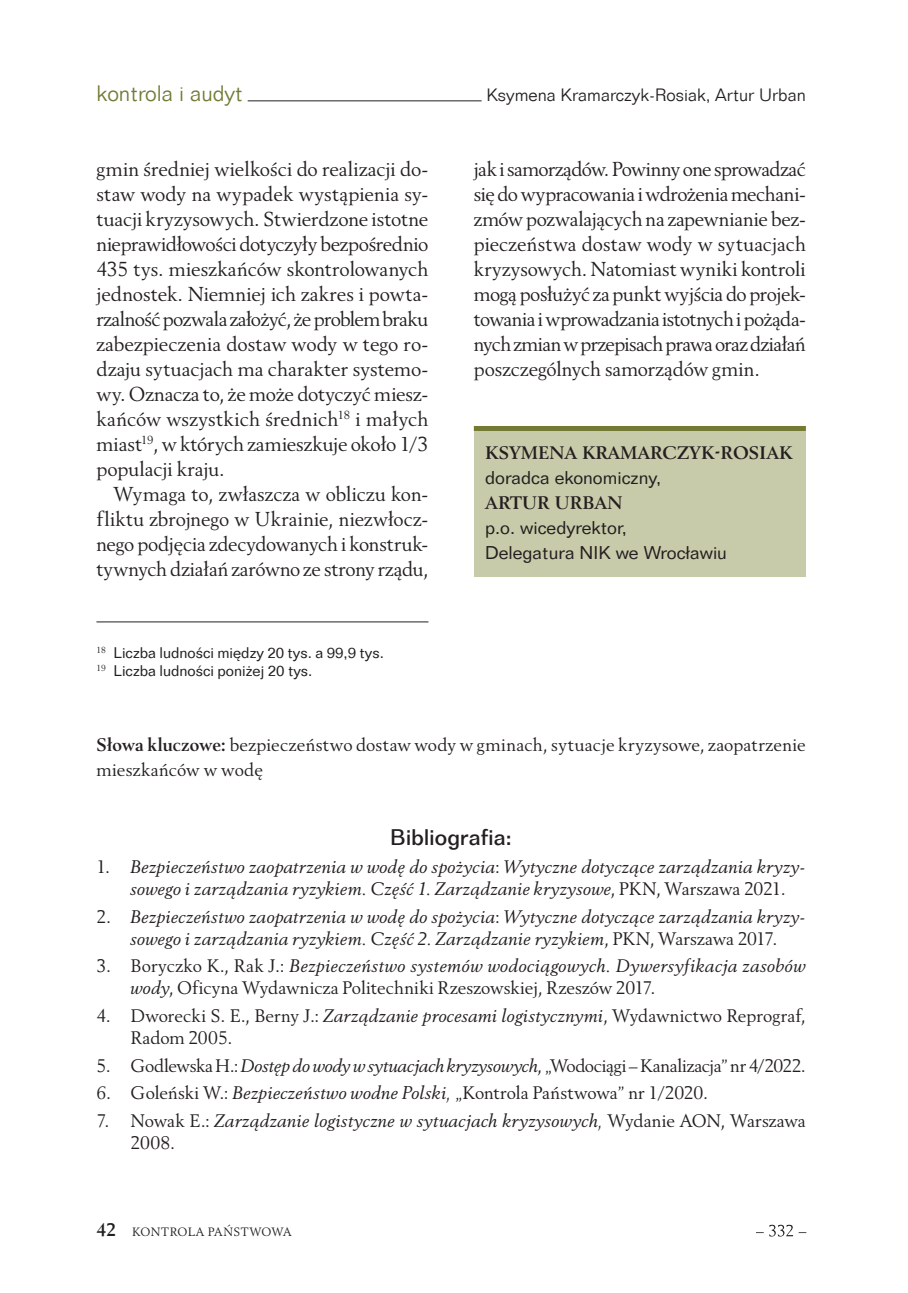
<style>
.page{position:relative;width:908px;height:1293px;background:#fff}
.page>*{position:absolute;margin:0;border:0;box-sizing:border-box;transform-origin:0 0}
.t1{font:500 22px "Folio TL";letter-spacing:-.005em;color:#231f20}
.t2{font:300 21.8px "Folio TL";color:#727a34}
.t3{font:20px/25px "Revival 565 BT";letter-spacing:-.005em;color:#231f20;text-align:justify}
.t4{font:18px/22px "Revival 565 BT";color:#231f20}
.t5{font:italic 18px/22px "Revival 565 BT";color:#231f20}
.t6{font:18px "Revival 565 BT";letter-spacing:-.02em;color:#231f20}
.t7{font:18px/25px "Folio TL";color:#231f20}
.t8{font:700 18px "Revival 565 BT";color:#231f20}
.t9{font:300 17.4px "Folio TL";color:#231f20}
.t10{font:15px/18px "Folio TL";color:#231f20}
.t11{font:12px "Revival 565 BT";letter-spacing:.025em;color:#231f20}
.s1{font-weight:700}
.s2{font-style:normal}
.s3{font-style:italic}
.s4{font-weight:700;font-size:18px}
</style>
<div class="page">
<svg style="left:756px;top:1224px;width:50px;height:12px"></svg>
<hr style="left:247px;top:100px;width:234px;height:1px;background:#231f20">
<div style="left:473px;top:426px;width:332px;height:150px;background:#c8cba9"></div>
<div style="left:473px;top:426px;width:332px;height:5px;background:#727a34"></div>
<hr style="left:96px;top:621px;width:332px;height:1px;background:#231f20">
<p class="t2" style="left:96px;top:79px;width:148px">kontrola i audyt</p>
<p class="t9" style="left:486px;top:83px;width:321px">Ksymena Kramarczyk-Rosiak, Artur Urban</p>
<p class="t3" style="left:96px;top:157px;width:333px">gmin średniej wielkości do realizacji do&shy;staw wody na wypadek wystąpienia sy&shy;tuacji kryzysowych. Stwierdzone istotne nieprawidłowości dotyczyły bezpośrednio 435 tys. mieszkańców skontrolowanych jednostek. Niemniej ich zakres i powta&shy;rzalność pozwala założyć, że problem braku zabezpieczenia dostaw wody w tego ro&shy;dzaju sytuacjach ma charakter systemo&shy;wy. Oznacza to, że może dotyczyć miesz&shy;kańców wszystkich średnich<sup>18</sup> i małych miast<sup>19</sup>, w których zamieszkuje około 1/3 populacji kraju.</p>
<p class="t3" style="left:96px;top:482px;width:333px;text-indent:17px">Wymaga to, zwłaszcza w obliczu kon&shy;fliktu zbrojnego w Ukrainie, niezwłocz&shy;nego podjęcia zdecydowanych i konstruk&shy;tywnych działań zarówno ze strony rządu,</p>
<p class="t10" style="left:96px;top:643px;width:289px"><sup>18</sup> Liczba ludności między 20 tys. a 99,9 tys.<br><sup>19</sup> Liczba ludności poniżej 20 tys.</p>
<p class="t3" style="left:473px;top:157px;width:333px">jak i samorządów. Powinny one sprowadzać się do wypracowania i wdrożenia mechani&shy;zmów pozwalających na zapewnianie bez&shy;pieczeństwa dostaw wody w sytuacjach kryzysowych. Natomiast wyniki kontroli mogą posłużyć za punkt wyjścia do projek&shy;towania i wprowadzania istotnych i pożąda&shy;nych zmian w przepisach prawa oraz działań poszczególnych samorządów gmin.</p>
<p class="t8" style="left:485px;top:441px;width:309px">KSYMENA KRAMARCZYK-ROSIAK</p>
<p class="t7" style="left:485px;top:464px;width:177px">doradca ekonomiczny,</p>
<p class="t8" style="left:485px;top:491px;width:139px">ARTUR URBAN</p>
<p class="t7" style="left:485px;top:514px;width:243px">p.o. wicedyrektor,<br>Delegatura NIK we Wrocławiu</p>
<p class="t4" style="left:96px;top:732px;width:710px;line-height:25px"><span class="s1">Słowa kluczowe:</span> bezpieczeństwo dostaw wody w gminach, sytuacje kryzysowe, zaopatrzenie mieszkańców w wodę</p>
<p class="t1" style="left:390px;top:822px;width:123px">Bibliografia:</p>
<p class="t5" style="left:130px;top:856px;width:676px;text-indent:-34px"><span class="s2">1.</span> Bezpieczeństwo zaopatrzenia w wodę do spożycia<span class="s2">:</span> Wytyczne dotyczące zarządzania kryzy&shy;sowego i zarządzania ryzykiem. Część 1. Zarządzanie kryzysowe<span class="s2">, PKN, Warszawa 2021.</span></p>
<p class="t5" style="left:96px;top:906px;width:710px;text-align:center"><span class="s2">2.</span> Bezpieczeństwo zaopatrzenia w wodę do spożycia<span class="s2">:</span> Wytyczne dotyczące zarządzania kryzy&shy;sowego i zarządzania ryzykiem. Część 2. Zarządzanie ryzykiem<span class="s2">, PKN, Warszawa 2017.</span></p>
<p class="t4" style="left:130px;top:955px;width:676px;text-indent:-34px">3. Boryczko K., Rak J.: <span class="s3">Bezpieczeństwo systemów wodociągowych. Dywersyfikacja zasobów wody</span>, Oficyna Wydawnicza Politechniki Rzeszowskiej, Rzeszów 2017.</p>
<p class="t4" style="left:130px;top:1005px;width:676px;text-indent:-34px">4. Dworecki S. E., Berny J.: <span class="s3">Zarządzanie procesami logistycznymi</span>, Wydawnictwo Reprograf,<br>Radom 2005.</p>
<p class="t6" style="left:96px;top:1054px;width:710px">5. Godlewska H.: <span class="s3">Dostęp do wody w sytuacjach kryzysowych</span>, „Wodociągi – Kanalizacja” nr 4/2022.</p>
<p class="t4" style="left:96px;top:1082px;width:612px">6. Goleński W.: <span class="s3">Bezpieczeństwo wodne Polski,</span> „Kontrola Państwowa” nr 1/2020.</p>
<p class="t5" style="left:130px;top:1110px;width:676px;text-indent:-34px"><span class="s2">7. Nowak E.:</span> Zarządzanie logistyczne w sytuacjach kryzysowych, <span class="s2">Wydanie AON, Warszawa<br>2008.</span></p>
<p class="t11" style="left:96px;top:1224px;width:196px"><span class="s4">42</span> KONTROLA PAŃSTWOWA</p>
</div>
